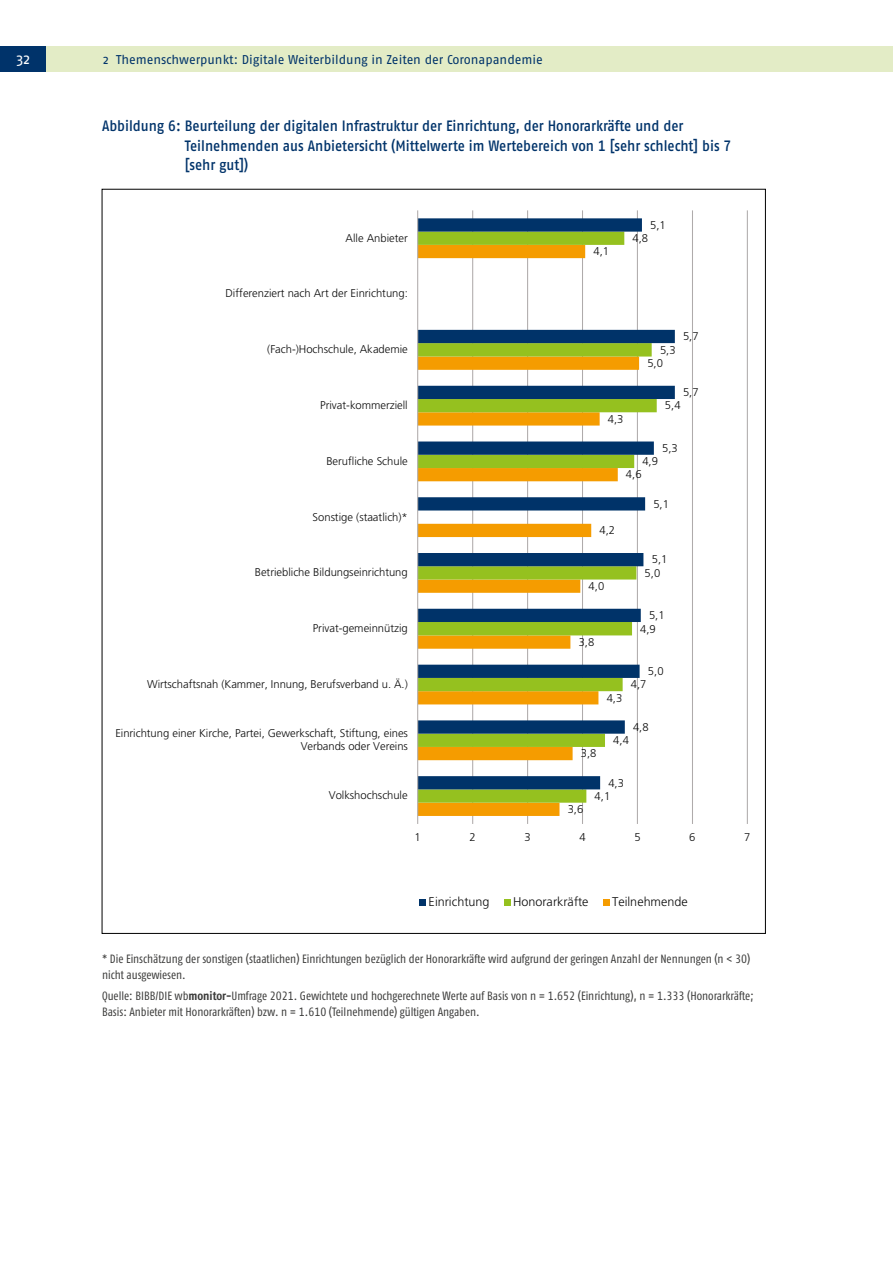
<style>
.page{position:relative;width:893px;height:1263px;background:#fff}
.page>*{position:absolute;margin:0;border:0;box-sizing:border-box;transform-origin:0 0}
.id237{font:500 15px/19.5px "Fago Pro";letter-spacing:-.005em;color:#00336a;scale:.9 1}
.t1{font:15px "Fago Pro";color:#fff}
.t2{font:12.75px "Fago Pro";letter-spacing:-.005em;color:#00336a}
.t3{font:300 12.6px "Frutiger LT Std";letter-spacing:.005em;color:#0d0d0d}
.id239{font:condensed 12px/16.5px "Fago Pro";color:#3c3c3b}
.t4{font:300 11.25px/13px "Frutiger LT Std";letter-spacing:-.005em;color:#0d0d0d;text-align:right}
.s1{font-weight:700}
</style>
<div class="page">
<div style="left:46px;top:46px;width:847px;height:26px;background:#e3ecc6"></div>
<div style="left:0;top:46px;width:46px;height:26px;background:#00336a"></div>
<hr style="left:472px;top:210px;width:1px;height:614px;background:#afabab">
<hr style="left:527px;top:210px;width:1px;height:614px;background:#afabab">
<hr style="left:582px;top:210px;width:1px;height:614px;background:#afabab">
<hr style="left:637px;top:210px;width:1px;height:614px;background:#afabab">
<hr style="left:692px;top:210px;width:1px;height:614px;background:#afabab">
<hr style="left:747px;top:210px;width:1px;height:614px;background:#afabab">
<svg style="left:418px;top:803px;width:142px;height:13px;background:#f49c01"></svg>
<svg style="left:418px;top:789px;width:183px;height:14px;background:#9cc239"></svg>
<svg style="left:418px;top:218px;width:257px;height:571px"></svg>
<hr style="left:417px;top:210px;width:1px;height:614px;background:#afabab">
<div style="left:419px;top:899px;width:7px;height:6px;background:#003369"></div>
<svg style="left:504px;top:899px;width:6px;height:6px"></svg>
<svg style="left:603px;top:899px;width:6px;height:6px"></svg>
<h1 class="t1" style="left:16px;top:50px;width:15px">32</h1>
<p class="t2" style="left:103px;top:52px;width:441px">2 Themenschwerpunkt: Digitale Weiterbildung in Zeiten der Coronapandemie</p>
<p class="id237" style="left:185px;top:116px;width:609px;text-indent:-83px">Abbildung 6: Beurteilung der digitalen Infrastruktur der Einrichtung, der Honorarkräfte und der<br>Teilnehmenden aus Anbietersicht (Mittelwerte im Wertebereich von 1 [sehr schlecht] bis 7 [sehr gut])</p>
<p class="t4" style="left:346px;top:231px;width:64px">Alle Anbieter</p>
<p class="t4" style="left:226px;top:287px;width:184px">Differenziert nach Art der Einrichtung:</p>
<p class="t4" style="left:593px;top:245px;width:17px">4,1</p>
<p class="t4" style="left:650px;top:219px;width:17px">5,1</p>
<p class="t4" style="left:632px;top:232px;width:17px">4,8</p>
<p class="t4" style="left:683px;top:330px;width:17px">5,7</p>
<p class="t4" style="left:267px;top:343px;width:142px">(Fach-)Hochschule, Akademie</p>
<p class="t4" style="left:660px;top:343px;width:17px">5,3</p>
<p class="t4" style="left:647px;top:357px;width:17px">5,0</p>
<p class="t4" style="left:683px;top:386px;width:17px">5,7</p>
<p class="t4" style="left:320px;top:399px;width:89px">Privat-kommerziell</p>
<p class="t4" style="left:665px;top:399px;width:17px">5,4</p>
<p class="t4" style="left:608px;top:412px;width:17px">4,3</p>
<p class="t4" style="left:662px;top:442px;width:17px">5,3</p>
<p class="t4" style="left:326px;top:454px;width:83px">Berufliche Schule</p>
<p class="t4" style="left:642px;top:455px;width:17px">4,9</p>
<p class="t4" style="left:626px;top:468px;width:17px">4,6</p>
<p class="t4" style="left:653px;top:497px;width:17px">5,1</p>
<p class="t4" style="left:313px;top:510px;width:97px">Sonstige (staatlich)*</p>
<p class="t4" style="left:600px;top:524px;width:17px">4,2</p>
<p class="t4" style="left:652px;top:553px;width:17px">5,1</p>
<p class="t4" style="left:255px;top:566px;width:154px">Betriebliche Bildungseinrichtung</p>
<p class="t4" style="left:645px;top:566px;width:17px">5,0</p>
<p class="t4" style="left:589px;top:580px;width:17px">4,0</p>
<p class="t4" style="left:649px;top:609px;width:17px">5,1</p>
<p class="t4" style="left:313px;top:622px;width:97px">Privat-gemeinnützig</p>
<p class="t4" style="left:640px;top:622px;width:17px">4,9</p>
<p class="t4" style="left:579px;top:635px;width:17px">3,8</p>
<p class="t4" style="left:147px;top:678px;width:262px">Wirtschaftsnah (Kammer, Innung, Berufsverband u. Ä.)</p>
<p class="t4" style="left:648px;top:665px;width:17px">5,0</p>
<p class="t4" style="left:631px;top:678px;width:17px">4,7</p>
<p class="t4" style="left:607px;top:691px;width:17px">4,3</p>
<p class="t4" style="left:115px;top:727px;width:294px">Einrichtung einer Kirche, Partei, Gewerkschaft, Stiftung, eines<br>Verbands oder Vereins</p>
<p class="t4" style="left:581px;top:747px;width:17px">3,8</p>
<p class="t4" style="left:633px;top:720px;width:17px">4,8</p>
<p class="t4" style="left:613px;top:734px;width:17px">4,4</p>
<p class="t4" style="left:608px;top:776px;width:17px">4,3</p>
<p class="t4" style="left:329px;top:789px;width:80px">Volkshochschule</p>
<p class="t4" style="left:595px;top:789px;width:17px">4,1</p>
<p class="t4" style="left:568px;top:803px;width:17px">3,6</p>
<p class="t4" style="left:415px;top:831px;width:8px">1</p>
<p class="t4" style="left:469px;top:831px;width:8px">2</p>
<p class="t4" style="left:524px;top:831px;width:8px">3</p>
<p class="t4" style="left:579px;top:831px;width:8px">4</p>
<p class="t4" style="left:634px;top:831px;width:8px">5</p>
<p class="t4" style="left:689px;top:831px;width:8px">6</p>
<p class="t4" style="left:744px;top:831px;width:8px">7</p>
<p class="t3" style="left:429px;top:894px;width:62px">Einrichtung</p>
<p class="t3" style="left:513px;top:894px;width:77px">Honorarkräfte</p>
<p class="t3" style="left:612px;top:894px;width:77px">Teilnehmende</p>
<p class="id239" style="left:102px;top:950px;width:650px">* Die Einschätzung der sonstigen (staatlichen) Einrichtungen bezüglich der Honorarkräfte wird aufgrund der geringen Anzahl der Nennungen (n &lt; 30) nicht ausgewiesen.</p>
<p class="id239" style="left:102px;top:987px;width:653px">Quelle: BIBB/DIE wb<span class="s1">monitor-</span>Umfrage 2021. Gewichtete und hochgerechnete Werte auf Basis von n = 1.652 (Einrichtung), n = 1.333 (Honorarkräfte;<br>Basis: Anbieter mit Honorarkräften) bzw. n = 1.610 (Teilnehmende) gültigen Angaben.</p>
</div>
